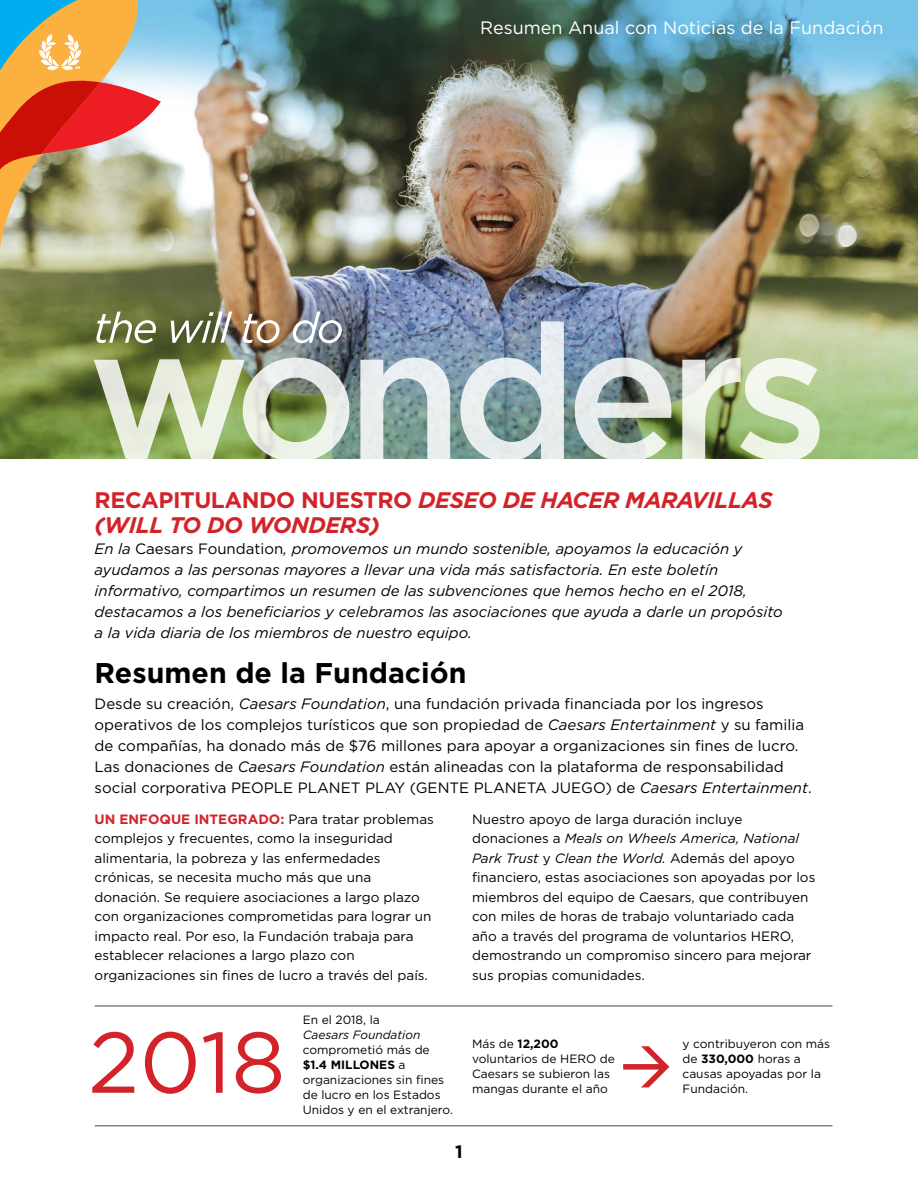
<style>
.page{position:relative;width:918px;height:1188px;background:#fff}
.page>*{position:absolute;margin:0;border:0;box-sizing:border-box;transform-origin:0 0}
.t1{font:85.8px "Gotham";color:#d2232a}
.t2{font:700 28.5px "Gotham";color:#000}
.t3{font:italic 700 22.5px/25.5px "Gotham";letter-spacing:-.02em;color:#d2232a}
.t4{font:18px "Gotham";color:#fff}
.t5{font:700 18px "Gotham";color:#000}
.t6{font:15px/21px "Gotham";color:#000}
.t7{font:italic 15px/21px "Gotham";color:#000}
.t8{font:13.5px/19.5px "Gotham";color:#000}
.t9{font:12px/15px "Gotham";color:#000}
.t10{font:italic 12px "Gotham";color:#000}
.s1{font-style:normal}
.s2{font-style:italic}
.s3{font-weight:700;color:#d2232a}
.s4{font-weight:700}
</style>
<div class="page">
<img style="left:161px;top:0;width:757px;height:221px">
<img style="left:0;top:221px;width:918px;height:238px">
<svg style="left:0;top:0;width:161px;height:248px;background:#c49773"></svg>
<svg style="left:623px;top:1046px;width:46px;height:41px"></svg>
<hr style="left:95px;top:1005px;width:737px;height:2px;background:#808285">
<hr style="left:95px;top:1125px;width:737px;height:1px;background:#808285">
<svg style="left:96px;top:312px;width:246px;height:9px;background:#868061"></svg>
<img style="left:94px;top:321px;width:726px;height:138px">
<h3 class="t4" style="left:480px;top:18px;width:405px">Resumen Anual con Noticias de la Fundación</h3>
<h3 class="t3" style="left:95px;top:487px;width:680px"><span class="s1">RECAPITULANDO NUESTRO</span> DESEO DE HACER MARAVILLAS (WILL TO DO WONDERS)</h3>
<p class="t7" style="left:95px;top:539px;width:690px">En la <span class="s1">Caesars Foundation</span>, promovemos un mundo sostenible, apoyamos la educación y ayudamos a las personas mayores a llevar una vida más satisfactoria. En este boletín informativo, compartimos un resumen de las subvenciones que hemos hecho en el 2018, destacamos a los beneficiarios y celebramos las asociaciones que ayuda a darle un propósito a la vida diaria de los miembros de nuestro equipo.</p>
<h2 class="t2" style="left:95px;top:657px;width:373px">Resumen de la Fundación</h2>
<p class="t6" style="left:95px;top:693px;width:719px">Desde su creación, <span class="s2">Caesars Foundation</span>, una fundación privada financiada por los ingresos operativos de los complejos turísticos que son propiedad de <span class="s2">Caesars Entertainment</span> y su familia de compañías, ha donado más de $76 millones para apoyar a organizaciones sin fines de lucro.<br>Las donaciones de <span class="s2">Caesars Foundation</span> están alineadas con la plataforma de responsabilidad social corporativa PEOPLE PLANET PLAY (GENTE PLANETA JUEGO) de <span class="s2">Caesars Entertainment</span>.</p>
<p class="t8" style="left:95px;top:809px;width:341px"><span class="s3">UN ENFOQUE INTEGRADO:</span> Para tratar problemas complejos y frecuentes, como la inseguridad alimentaria, la pobreza y las enfermedades crónicas, se necesita mucho más que una donación. Se requiere asociaciones a largo plazo con organizaciones comprometidas para lograr un impacto real. Por eso, la Fundación trabaja para establecer relaciones a largo plazo con organizaciones sin fines de lucro a través del país.</p>
<p class="t8" style="left:472px;top:809px;width:345px">Nuestro apoyo de larga duración incluye donaciones a <span class="s2">Meals on Wheels America, National Park Trust</span> y <span class="s2">Clean the World.</span> Además del apoyo financiero, estas asociaciones son apoyadas por los miembros del equipo de Caesars, que contribuyen con miles de horas de trabajo voluntariado cada año a través del programa de voluntarios HERO, demostrando un compromiso sincero para mejorar sus propias comunidades.</p>
<h1 class="t1" style="left:88px;top:1015px;width:199px">2018</h1>
<p class="t9" style="left:303px;top:1012px;width:79px">En el 2018, la</p>
<p class="t10" style="left:303px;top:1028px;width:119px">Caesars Foundation</p>
<p class="t9" style="left:303px;top:1042px;width:152px">comprometió más de <span class="s4">$1.4 MILLONES</span> a organizaciones sin fines de lucro en los Estados<br>Unidos y en el extranjero.</p>
<p class="t9" style="left:472px;top:1036px;width:144px">Más de <span class="s4">12,200 </span>voluntarios de HERO de<br>Caesars se subieron las mangas durante el año</p>
<h3 class="t5" style="left:455px;top:1141px;width:9px">1</h3>
<p class="t9" style="left:683px;top:1036px;width:149px">y contribuyeron con más de <span class="s4">330,000</span> horas a causas apoyadas por la</p>
<p class="t9" style="left:683px;top:1081px;width:67px">Fundación.</p>
</div>
